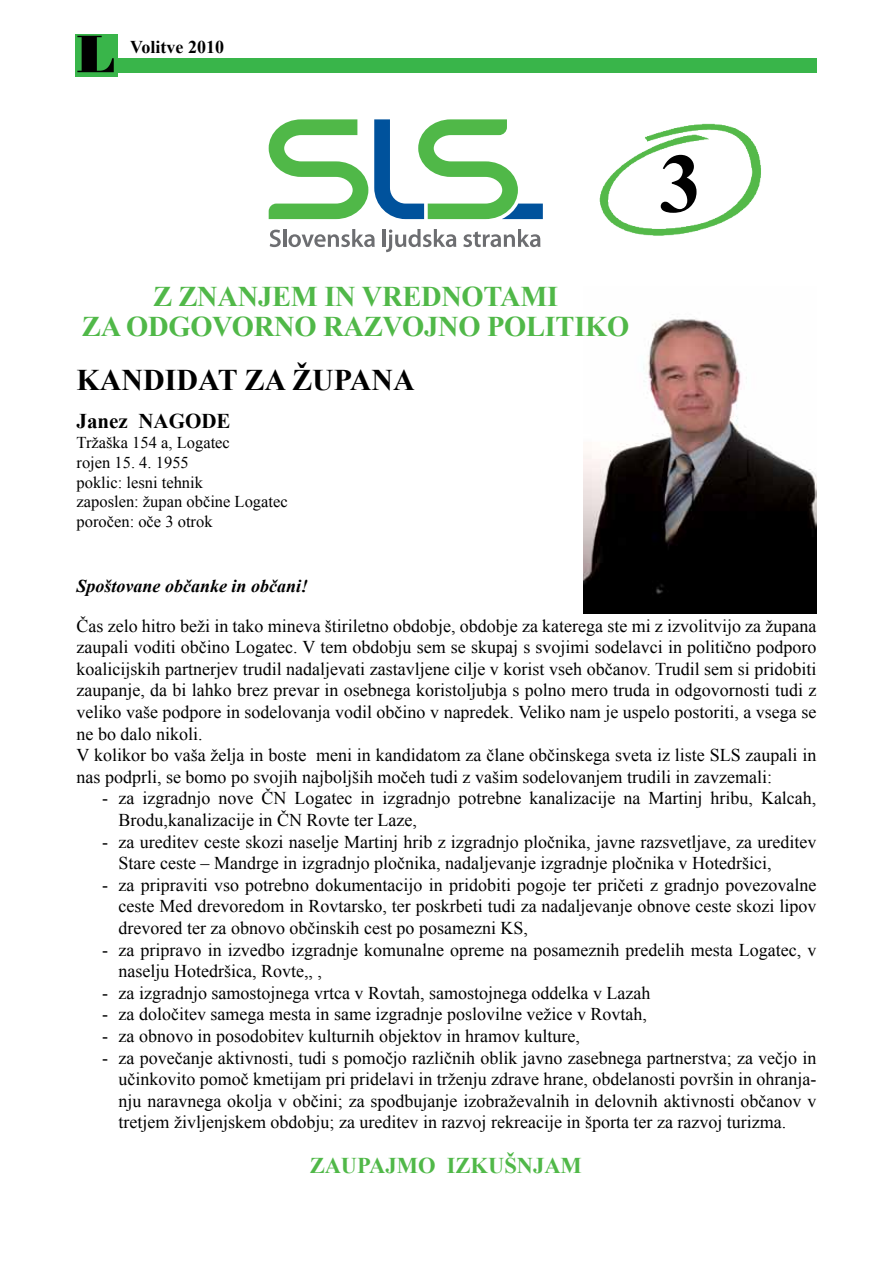
<style>
.page{position:relative;width:893px;height:1263px;background:#fff}
.page>*{position:absolute;margin:0;border:0;box-sizing:border-box;transform-origin:0 0}
.t1{font:700 84px "Times New Roman";color:#000}
.t2{font:52.5px "Poster Bodoni BT";color:#000}
.t3{font:700 30px "Times New Roman";color:#000}
.t4{font:700 28.5px/30px "Times New Roman";letter-spacing:-.01em;color:#50b848;text-align:center}
.t5{font:700 22.5px "Times New Roman";color:#50b848}
.t6{font:700 21px "Times New Roman";color:#000}
.t7{font:18px/21.6px "Times New Roman";color:#000}
.t8{font:italic 700 18px "Times New Roman";color:#000}
.t9{font:700 18px "Times New Roman";color:#000}
.t10{font:16.5px/19.8px "Times New Roman";color:#000}
</style>
<div class="page">
<img style="left:583px;top:319px;width:233px;height:294px">
<div style="left:75px;top:34px;width:42px;height:43px;background:#39b54a"></div>
<div style="left:117px;top:58px;width:699px;height:14px;background:#39b54a"></div>
<svg style="left:270px;top:230px;width:11px;height:17px"></svg>
<hr style="left:283px;top:229px;width:3px;height:18px;background:#6d6e71">
<svg style="left:288px;top:229px;width:87px;height:18px"></svg>
<hr style="left:382px;top:229px;width:4px;height:18px;background:#6d6e71">
<svg style="left:386px;top:229px;width:70px;height:23px"></svg>
<svg style="left:463px;top:229px;width:77px;height:18px"></svg>
<svg style="left:269px;top:119px;width:99px;height:100px"></svg>
<svg style="left:374px;top:119px;width:169px;height:100px"></svg>
<img style="left:599px;top:123px;width:162px;height:113px">
<h2 class="t2" style="left:76px;top:22px;width:40px">L</h2>
<p class="t9" style="left:130px;top:34px;width:95px">Volitve 2010</p>
<h3 class="t4" style="left:82px;top:280px;width:549px">Z ZNANJEM IN VREDNOTAMI<br>ZA ODGOVORNO RAZVOJNO POLITIKO</h3>
<h3 class="t3" style="left:77px;top:359px;width:340px">KANDIDAT ZA ŽUPANA</h3>
<p class="t6" style="left:77px;top:407px;width:155px">Janez NAGODE</p>
<p class="t10" style="left:77px;top:432px;width:213px">Tržaška 154 a, Logatec<br>rojen 15. 4. 1955<br>poklic: lesni tehnik<br>zaposlen: župan občine Logatec poročen: oče 3 otrok</p>
<h1 class="t1" style="left:659px;top:125px;width:43px">3</h1>
<p class="t8" style="left:77px;top:573px;width:233px">Spoštovane občanke in občani!</p>
<p class="t7" style="left:77px;top:614px;width:741px">Čas zelo hitro beži in tako mineva štiriletno obdobje, obdobje za katerega ste mi z izvolitvijo za župana zaupali voditi občino Logatec. V tem obdobju sem se skupaj s svojimi sodelavci in politično podporo koalicijskih partnerjev trudil nadaljevati zastavljene cilje v korist vseh občanov. Trudil sem si pridobiti zaupanje, da bi lahko brez prevar in osebnega koristoljubja s polno mero truda in odgovornosti tudi z veliko vaše podpore in sodelovanja vodil občino v napredek. Veliko nam je uspelo postoriti, a vsega se ne bo dalo nikoli.<br>V kolikor bo vaša želja in boste meni in kandidatom za člane občinskega sveta iz liste SLS zaupali in nas podprli, se bomo po svojih najboljših močeh tudi z vašim sodelovanjem trudili in zavzemali:</p>
<p class="t7" style="left:119px;top:787px;width:699px;text-indent:-17px">- za izgradnjo nove ČN Logatec in izgradnjo potrebne kanalizacije na Martinj hribu, Kalcah,<br>Brodu,kanalizacije in ČN Rovte ter Laze,</p>
<p class="t7" style="left:119px;top:830px;width:699px;text-indent:-17px">- za ureditev ceste skozi naselje Martinj hrib z izgradnjo pločnika, javne razsvetljave, za ureditev<br>Stare ceste – Mandrge in izgradnjo pločnika, nadaljevanje izgradnje pločnika v Hotedršici,</p>
<p class="t7" style="left:119px;top:874px;width:699px;text-align:justify;text-indent:-17px">- za pripraviti vso potrebno dokumentacijo in pridobiti pogoje ter pričeti z gradnjo povezovalne ceste Med drevoredom in Rovtarsko, ter poskrbeti tudi za nadaljevanje obnove ceste skozi lipov drevored ter za obnovo občinskih cest po posamezni KS,</p>
<p class="t7" style="left:119px;top:938px;width:699px;text-indent:-17px">- za pripravo in izvedbo izgradnje komunalne opreme na posameznih predelih mesta Logatec, v naselju Hotedršica, Rovte,, ,</p>
<p class="t7" style="left:102px;top:982px;width:550px">- za izgradnjo samostojnega vrtca v Rovtah, samostojnega oddelka v Lazah</p>
<p class="t7" style="left:102px;top:1003px;width:546px">- za določitev samega mesta in same izgradnje poslovilne vežice v Rovtah,</p>
<p class="t7" style="left:102px;top:1025px;width:479px">- za obnovo in posodobitev kulturnih objektov in hramov kulture,</p>
<p class="t7" style="left:119px;top:1046px;width:699px;text-align:justify;text-indent:-17px">- za povečanje aktivnosti, tudi s pomočjo različnih oblik javno zasebnega partnerstva; za večjo in učinkovito pomoč kmetijam pri pridelavi in trženju zdrave hrane, obdelanosti površin in ohranja&shy;nju naravnega okolja v občini; za spodbujanje izobraževalnih in delovnih aktivnosti občanov v tretjem življenjskem obdobju; za ureditev in razvoj rekreacije in športa ter za razvoj turizma.</p>
<p class="t5" style="left:310px;top:1149px;width:274px">ZAUPAJMO IZKUŠNJAM</p>
</div>
